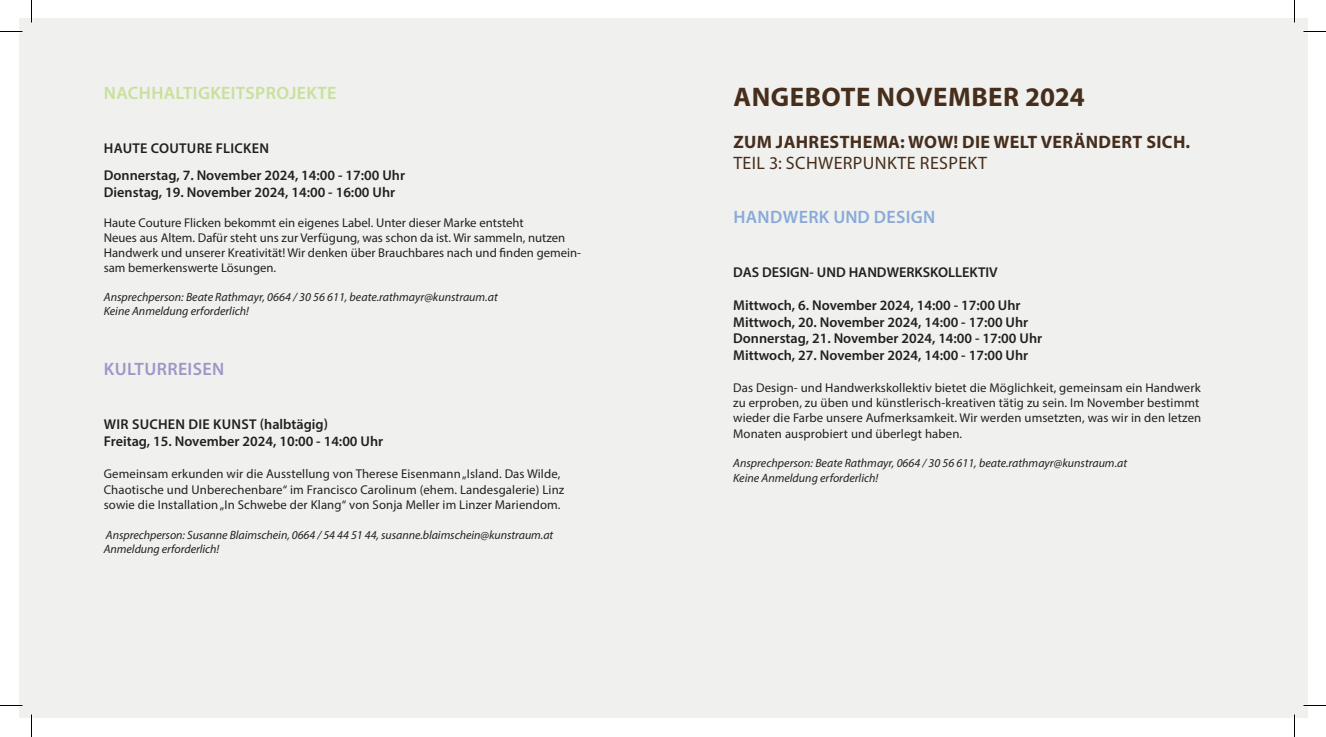
<style>
.page{position:relative;width:1326px;height:737px;background:#fff}
.page>*{position:absolute;margin:0;border:0;box-sizing:border-box;transform-origin:0 0}
.t1{font:700 27px "Myriad Pro";letter-spacing:.02em;color:#472e1c}
.t2{font:700 18px "Myriad Pro";letter-spacing:.02em;color:#472e1c}
.t3{font:18px "Myriad Pro";letter-spacing:.02em;color:#472e1c}
.t4{font:600 18px "Myriad Pro";letter-spacing:.02em;color:#c8e09c}
.t5{font:600 18px "Myriad Pro";letter-spacing:.02em;color:#89aad8}
.t6{font:600 18px "Myriad Pro";letter-spacing:.02em;color:#9f96c8}
.t7{font:600 14.25px "Myriad Pro";color:#231f20}
.t8{font:600 14.25px "Myriad Pro";letter-spacing:.02em;color:#231f20}
.t9{font:12.75px/15.3px "Myriad Pro";letter-spacing:.01em;color:#231f20}
.t10{font:italic 12px "Myriad Pro";color:#231f20}
</style>
<div class="page">
<div style="left:19px;top:19px;width:1288px;height:699px;background:#f0f1ef"></div>
<hr style="left:0;top:704px;width:22px;height:2px;background:#fff">
<hr style="left:1303px;top:704px;width:23px;height:2px;background:#fff">
<hr style="left:1293px;top:0;width:2px;height:22px;background:#fff">
<hr style="left:1293px;top:714px;width:2px;height:23px;background:#fff">
<svg style="left:0;top:31px;width:22px;height:1px"></svg>
<svg style="left:1303px;top:31px;width:23px;height:1px"></svg>
<svg style="left:0;top:705px;width:22px;height:1px"></svg>
<svg style="left:1303px;top:705px;width:23px;height:1px"></svg>
<svg style="left:31px;top:0;width:1px;height:22px"></svg>
<svg style="left:31px;top:714px;width:1px;height:23px"></svg>
<svg style="left:1294px;top:0;width:1px;height:22px"></svg>
<svg style="left:1294px;top:714px;width:1px;height:23px"></svg>
<p class="t4" style="left:104px;top:82px;width:234px">NACHHALTIGKEITSPROJEKTE</p>
<p class="t8" style="left:104px;top:139px;width:167px">HAUTE COUTURE FLICKEN</p>
<p class="t7" style="left:104px;top:166px;width:303px">Donnerstag, 7. November 2024, 14:00 - 17:00 Uhr</p>
<p class="t7" style="left:104px;top:183px;width:293px">Dienstag, 19. November 2024, 14:00 - 16:00 Uhr</p>
<p class="t9" style="left:104px;top:214px;width:422px">Haute Couture Flicken bekommt ein eigenes Label. Unter dieser Marke entsteht</p>
<p class="t9" style="left:104px;top:230px;width:479px">Neues aus Altem. Dafür steht uns zur Verfügung, was schon da ist. Wir sammeln, nutzen<br>Handwerk und unserer Kreativität! Wir denken über Brauchbares nach und finden gemein&shy;sam bemerkenswerte Lösungen.</p>
<p class="t10" style="left:104px;top:289px;width:396px">Ansprechperson: Beate Rathmayr, 0664 / 30 56 611, beate.rathmayr@kunstraum.at</p>
<p class="t10" style="left:104px;top:304px;width:147px">Keine Anmeldung erforderlich!</p>
<p class="t6" style="left:104px;top:357px;width:122px">KULTURREISEN</p>
<p class="t8" style="left:104px;top:415px;width:226px">WIR SUCHEN DIE KUNST (halbtägig)</p>
<p class="t7" style="left:104px;top:432px;width:281px">Freitag, 15. November 2024, 10:00 - 14:00 Uhr</p>
<p class="t9" style="left:104px;top:466px;width:462px">Gemeinsam erkunden wir die Ausstellung von Therese Eisenmann „Island. Das Wilde,<br>Chaotische und Unberechenbare“ im Francisco Carolinum (ehem. Landesgalerie) Linz sowie die Installation „In Schwebe der Klang“ von Sonja Meller im Linzer Mariendom.</p>
<p class="t10" style="left:106px;top:527px;width:449px">Ansprechperson: Susanne Blaimschein, 0664 / 54 44 51 44, susanne.blaimschein@kunstraum.at</p>
<p class="t10" style="left:104px;top:541px;width:117px">Anmeldung erforderlich!</p>
<p class="t1" style="left:733px;top:79px;width:353px">ANGEBOTE NOVEMBER 2024</p>
<p class="t2" style="left:733px;top:130px;width:458px">ZUM JAHRESTHEMA: WOW! DIE WELT VERÄNDERT SICH.</p>
<p class="t3" style="left:733px;top:152px;width:255px">TEIL 3: SCHWERPUNKTE RESPEKT</p>
<p class="t5" style="left:733px;top:205px;width:203px">HANDWERK UND DESIGN</p>
<p class="t7" style="left:733px;top:263px;width:266px">DAS DESIGN- UND HANDWERKSKOLLEKTIV</p>
<p class="t7" style="left:733px;top:296px;width:289px">Mittwoch, 6. November 2024, 14:00 - 17:00 Uhr</p>
<p class="t7" style="left:733px;top:313px;width:297px">Mittwoch, 20. November 2024, 14:00 - 17:00 Uhr</p>
<p class="t7" style="left:733px;top:329px;width:311px">Donnerstag, 21. November 2024, 14:00 - 17:00 Uhr</p>
<p class="t7" style="left:733px;top:346px;width:297px">Mittwoch, 27. November 2024, 14:00 - 17:00 Uhr</p>
<p class="t9" style="left:733px;top:380px;width:470px">Das Design- und Handwerkskollektiv bietet die Möglichkeit, gemeinsam ein Handwerk zu erproben, zu üben und künstlerisch-kreativen tätig zu sein. Im November bestimmt wieder die Farbe unsere Aufmerksamkeit. Wir werden umsetzten, was wir in den letzen Monaten ausprobiert und überlegt haben.</p>
<p class="t10" style="left:733px;top:456px;width:396px">Ansprechperson: Beate Rathmayr, 0664 / 30 56 611, beate.rathmayr@kunstraum.at</p>
<p class="t10" style="left:733px;top:470px;width:147px">Keine Anmeldung erforderlich!</p>
</div>
